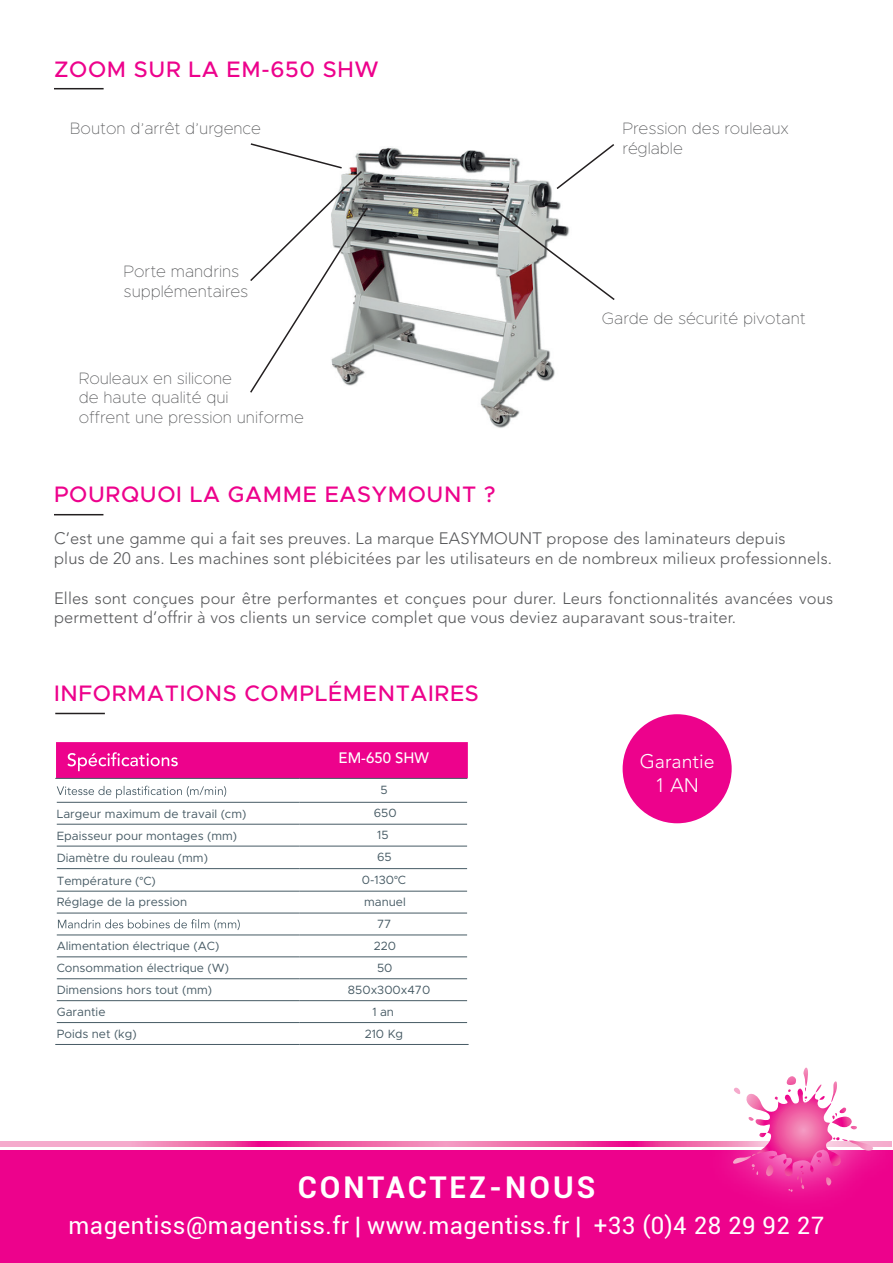
<style>
.page{position:relative;width:893px;height:1263px;background:#fff}
.page>*{position:absolute;margin:0;border:0;box-sizing:border-box;transform-origin:0 0}
.t1{font:700 30px "Roboto";letter-spacing:.1em;color:#fff}
.t2{font:24px "Roboto";letter-spacing:.02em;color:#fff}
.t3{font:500 22.5px "Metropolis";letter-spacing:.03em;color:#ed028c}
.t4{font:300 19.5px/23.4px "Avenir";color:#fff;text-align:center}
.t5{font:300 16.5px/19.8px "Avenir";letter-spacing:.01em;color:#57585a}
.t6{font:100 16.5px/19.8px "Metropolis";color:#57585a}
.t7{font:500 15px "Avenir";color:#fff}
.t8{font:12px/21.9px "Metropolis";color:#465a64;text-align:center}
.s1{font-family:"Myriad Pro"}
</style>
<div class="page">
<hr style="left:54px;top:88px;width:50px;height:1px;background:#231f20">
<hr style="left:54px;top:514px;width:49px;height:1px;background:#231f20">
<hr style="left:55px;top:713px;width:50px;height:1px;background:#231f20">
<hr style="left:55px;top:778px;width:245px;height:1px;background:#465a64">
<hr style="left:300px;top:778px;width:167px;height:1px;background:#465a64">
<hr style="left:57px;top:802px;width:243px;height:1px;background:#465a64">
<hr style="left:300px;top:802px;width:167px;height:1px;background:#465a64">
<hr style="left:57px;top:824px;width:243px;height:1px;background:#465a64">
<hr style="left:300px;top:824px;width:167px;height:1px;background:#465a64">
<hr style="left:57px;top:846px;width:243px;height:1px;background:#465a64">
<hr style="left:300px;top:846px;width:167px;height:1px;background:#465a64">
<hr style="left:57px;top:868px;width:243px;height:1px;background:#465a64">
<hr style="left:300px;top:868px;width:167px;height:1px;background:#465a64">
<hr style="left:57px;top:891px;width:243px;height:1px;background:#465a64">
<hr style="left:300px;top:891px;width:167px;height:1px;background:#465a64">
<hr style="left:57px;top:913px;width:243px;height:1px;background:#465a64">
<hr style="left:300px;top:913px;width:167px;height:1px;background:#465a64">
<hr style="left:57px;top:934px;width:243px;height:1px;background:#465a64">
<hr style="left:300px;top:934px;width:167px;height:1px;background:#465a64">
<hr style="left:57px;top:956px;width:243px;height:1px;background:#465a64">
<hr style="left:300px;top:956px;width:167px;height:1px;background:#465a64">
<hr style="left:57px;top:978px;width:243px;height:1px;background:#465a64">
<hr style="left:300px;top:978px;width:167px;height:1px;background:#465a64">
<hr style="left:57px;top:1000px;width:243px;height:1px;background:#465a64">
<hr style="left:300px;top:1000px;width:167px;height:1px;background:#465a64">
<hr style="left:57px;top:1022px;width:243px;height:1px;background:#465a64">
<hr style="left:300px;top:1022px;width:167px;height:1px;background:#465a64">
<hr style="left:55px;top:1044px;width:245px;height:1px;background:#465a64">
<hr style="left:300px;top:1044px;width:169px;height:1px;background:#465a64">
<svg style="left:56px;top:742px;width:412px;height:36px;background:#ed0a8f"></svg>
<svg style="left:57px;top:786px;width:169px;height:12px"></svg>
<svg style="left:58px;top:919px;width:182px;height:11px"></svg>
<div style="left:623px;top:714px;width:109px;height:109px;background:#ed028c;border-radius:50%"></div>
<img style="left:369px;top:146px;width:192px;height:282px">
<svg style="left:555px;top:144px;width:59px;height:47px"></svg>
<svg style="left:491px;top:206px;width:124px;height:96px"></svg>
<svg style="left:250px;top:143px;width:119px;height:250px"></svg>
<div style="left:0;top:1150px;width:893px;height:113px;background:#ed028c"></div>
<svg style="left:0;top:1141px;width:678px;height:6px;background:#f068ac"></svg>
<img style="left:678px;top:1107px;width:214px;height:91px">
<svg style="left:734px;top:1067px;width:109px;height:111px"></svg>
<h3 class="t3" style="left:54px;top:55px;width:326px">ZOOM SUR LA EM-650 SHW</h3>
<p class="t6" style="left:70px;top:119px;width:193px">Bouton d’arrêt d’urgence</p>
<p class="t6" style="left:623px;top:119px;width:168px">Pression des rouleaux réglable</p>
<p class="t6" style="left:124px;top:262px;width:126px">Porte mandrins supplémentaires</p>
<p class="t6" style="left:79px;top:368px;width:227px">Rouleaux en silicone<br>de haute qualité qui<br>offrent une pression uniforme</p>
<p class="t6" style="left:602px;top:308px;width:205px">Garde de sécurité pivotant</p>
<h3 class="t3" style="left:54px;top:480px;width:443px">POURQUOI LA GAMME EASYMOUNT ?</h3>
<p class="t5" style="left:54px;top:529px;width:780px">C’est une gamme qui a fait ses preuves. La marque EASYMOUNT propose des laminateurs depuis<br>plus de 20 ans. Les machines sont plébicitées par les utilisateurs en de nombreux milieux professionnels.</p>
<p class="t5" style="left:54px;top:589px;width:780px">Elles sont conçues pour être performantes et conçues pour durer. Leurs fonctionnalités avancées vous permettent d’offrir à vos clients un service complet que vous deviez auparavant sous-traiter.</p>
<h3 class="t3" style="left:54px;top:679px;width:426px">INFORMATIONS COMPLÉMENTAIRES</h3>
<p class="t7" style="left:338px;top:747px;width:92px">EM-650 SHW</p>
<p class="t8" style="left:380px;top:778px;width:9px">5</p>
<p class="t8" style="left:57px;top:803px;width:191px">Largeur maximum de travail (cm)</p>
<p class="t8" style="left:374px;top:802px;width:24px">650</p>
<p class="t8" style="left:57px;top:825px;width:182px">Epaisseur pour montages (mm)</p>
<p class="t8" style="left:377px;top:824px;width:13px">15</p>
<p class="t8" style="left:57px;top:847px;width:153px">Diamètre du rouleau (mm)</p>
<p class="t8" style="left:377px;top:846px;width:16px">65</p>
<p class="t8" style="left:57px;top:869px;width:101px">Température (<span class="s1">°</span>C)</p>
<p class="t8" style="left:362px;top:869px;width:46px">0-130<span class="s1">°</span>C</p>
<p class="t8" style="left:57px;top:891px;width:132px">Réglage de la pression</p>
<p class="t8" style="left:364px;top:891px;width:43px">manuel<br>77</p>
<p class="t8" style="left:57px;top:935px;width:164px">Alimentation électrique (AC)</p>
<p class="t8" style="left:374px;top:935px;width:24px">220</p>
<p class="t8" style="left:57px;top:957px;width:174px">Consommation électrique (W)</p>
<p class="t8" style="left:377px;top:957px;width:17px">50</p>
<p class="t8" style="left:57px;top:979px;width:157px">Dimensions hors tout (mm)</p>
<p class="t8" style="left:348px;top:979px;width:84px">850x300x470</p>
<p class="t8" style="left:57px;top:1001px;width:50px">Garantie</p>
<p class="t8" style="left:372px;top:1001px;width:23px">1 an</p>
<p class="t8" style="left:57px;top:1023px;width:81px">Poids net (kg)</p>
<p class="t8" style="left:365px;top:1023px;width:40px">210 Kg</p>
<p class="t4" style="left:640px;top:750px;width:76px">Garantie<br>1 AN</p>
<h1 class="t1" style="left:298px;top:1166px;width:299px">CONTACTEZ-NOUS</h1>
<h2 class="t2" style="left:69px;top:1209px;width:757px">magentiss@magentiss.fr | www.magentiss.fr | +33 (0)4 28 29 92 27</h2>
</div>
